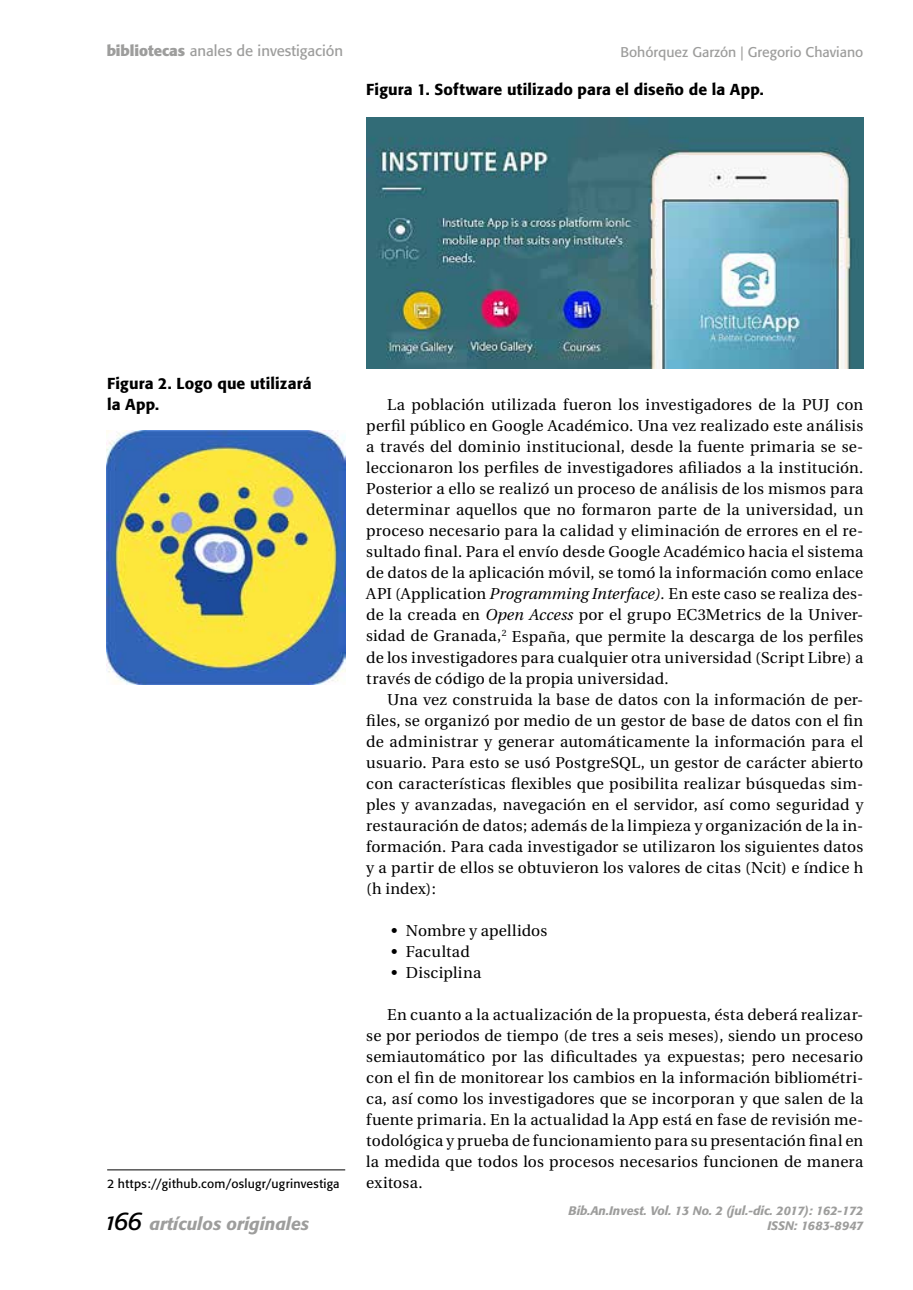
<style>
.page{position:relative;width:913px;height:1290px;background:#fff}
.page>*{position:absolute;margin:0;border:0;box-sizing:border-box;transform-origin:0 0}
.t1{font:italic 500 17.5px "Formata";color:#9d9d9c}
.t2{font:15.75px/21px "Utopia";letter-spacing:.01em;color:#000;text-align:justify}
.t3{font:500 15.75px/21px "Formata";letter-spacing:.01em;color:#000}
.t4{font:14.88px "Formata";color:#9d9d9c}
.t5{font:14px "Formata";color:#9d9d9c}
.t6{font:italic 500 12.25px "Formata";color:#9d9d9c}
.t7{font:12.25px "Formata";letter-spacing:.025em;color:#000}
.s1{font-weight:700}
.s2{font-style:italic}
</style>
<div class="page">
<img style="left:366px;top:117px;width:497px;height:251px">
<img style="left:107px;top:430px;width:238px;height:254px">
<hr style="left:107px;top:1169px;width:238px;height:1px;background:#000">
<p class="t4" style="left:107px;top:42px;width:238px"><span class="s1">bibliotecas</span> anales de investigación</p>
<p class="t5" style="left:620px;top:43px;width:244px">Bohórquez Garzón | Gregorio Chaviano</p>
<p class="t3" style="left:366px;top:79px;width:399px">Figura 1. Software utilizado para el diseño de la App.</p>
<p class="t3" style="left:107px;top:373px;width:206px">Figura 2. Logo que utilizará la App.</p>
<p class="t7" style="left:107px;top:1176px;width:234px">2 https://github.com/oslugr/ugrinvestiga</p>
<p class="t2" style="left:366px;top:395px;width:499px;text-indent:21px">La población utilizada fueron los investigadores de la PUJ con perfil público en Google Académico. Una vez realizado este análisis a través del dominio institucional, desde la fuente primaria se se&shy;leccionaron los perfiles de investigadores afiliados a la institución.<br>Posterior a ello se realizó un proceso de análisis de los mismos para determinar aquellos que no formaron parte de la universidad, un proceso necesario para la calidad y eliminación de errores en el re&shy;sultado final. Para el envío desde Google Académico hacia el sistema de datos de la aplicación móvil, se tomó la información como enlace API (Application <span class="s2">Programming Interface).</span> En este caso se realiza des&shy;de la creada en <span class="s2">Open Access</span> por el grupo EC3Metrics de la Univer&shy;sidad de Granada,<sup>2</sup> España, que permite la descarga de los perfiles de los investigadores para cualquier otra universidad (Script Libre) a través de código de la propia universidad.</p>
<p class="t2" style="left:366px;top:689px;width:499px;text-indent:21px">Una vez construida la base de datos con la información de per&shy;files, se organizó por medio de un gestor de base de datos con el fin de administrar y generar automáticamente la información para el usuario. Para esto se usó PostgreSQL, un gestor de carácter abierto con características flexibles que posibilita realizar búsquedas sim&shy;ples y avanzadas, navegación en el servidor, así como seguridad y restauración de datos; además de la limpieza y organización de la in&shy;formación. Para cada investigador se utilizaron los siguientes datos y a partir de ellos se obtuvieron los valores de citas (Ncit) e índice h (h index):</p>
<p class="t2" style="left:391px;top:920px;width:158px">• Nombre y apellidos</p>
<p class="t2" style="left:391px;top:941px;width:80px">• Facultad</p>
<p class="t2" style="left:391px;top:962px;width:92px">• Disciplina</p>
<p class="t2" style="left:366px;top:1004px;width:499px;text-indent:21px">En cuanto a la actualización de la propuesta, ésta deberá realizar&shy;se por periodos de tiempo (de tres a seis meses), siendo un proceso semiautomático por las dificultades ya expuestas; pero necesario con el fin de monitorear los cambios en la información bibliométri&shy;ca, así como los investigadores que se incorporan y que salen de la fuente primaria. En la actualidad la App está en fase de revisión me&shy;todológica y prueba de funcionamiento para su presentación final en la medida que todos los procesos necesarios funcionen de manera exitosa.</p>
<p class="t6" style="left:568px;top:1203px;width:296px">Bib.An.Invest. Vol. 13 No. 2 (jul.-dic. 2017): 162-172</p>
<p class="t1" style="left:150px;top:1213px;width:161px">artículos originales</p>
<p class="t6" style="left:767px;top:1218px;width:97px">ISSN: 1683-8947</p>
</div>
